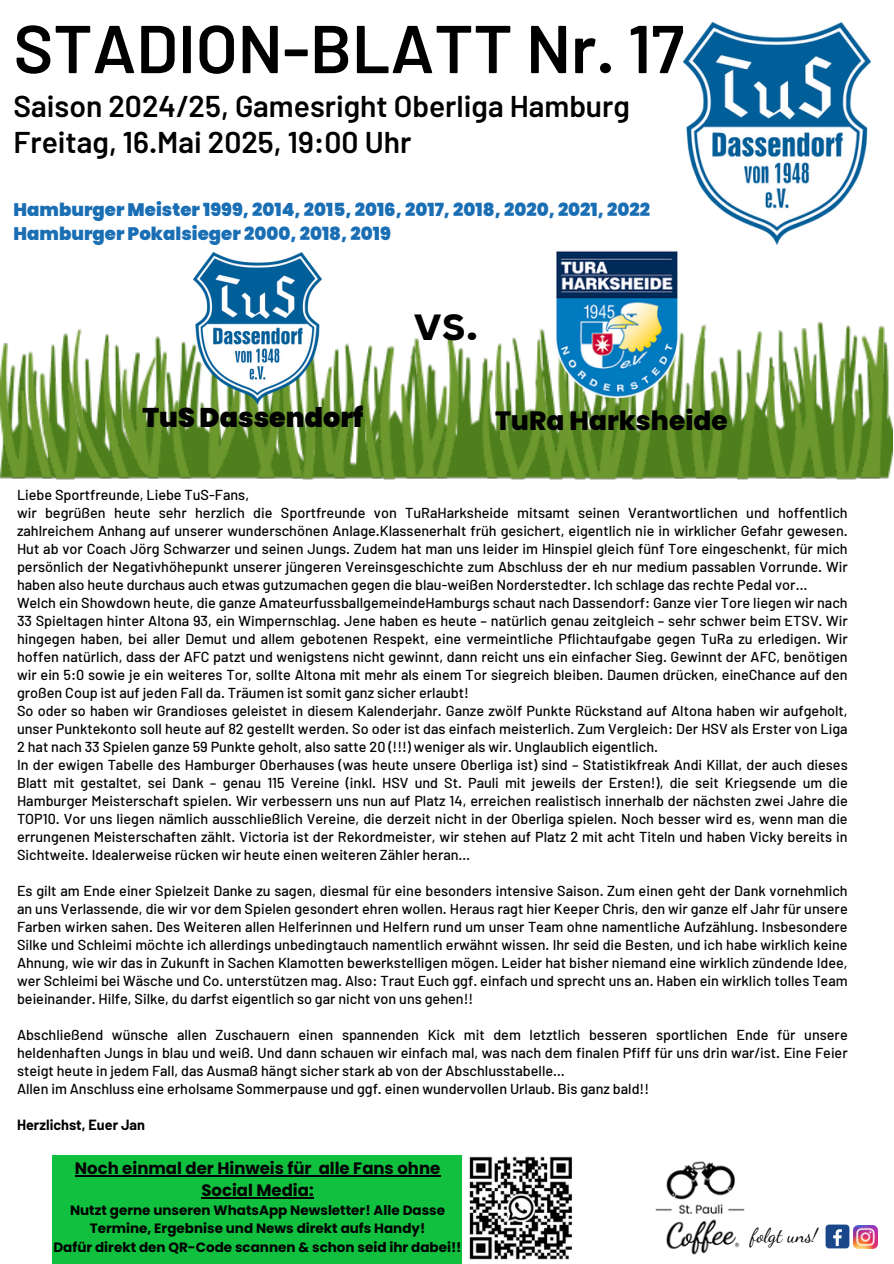
<style>
.page{position:relative;width:894px;height:1264px;background:#fff}
.page>*{position:absolute;margin:0;border:0;box-sizing:border-box;transform-origin:0 0}
.t1{font:600 67.5px "Barlow";color:#000}
.t2{font:700 48px "Canva Sans";color:#000}
.t3{font:600 30px/36px "Barlow";color:#000}
.t4{font:900 27px "Poppins";color:#000}
.t5{font:800 26.4px "Poppins";color:#000}
.t6{font:19.8px "Dancing Script";color:#000}
.t7{font:900 18.15px/23.7px "Poppins";color:#1a6eb4}
.t8{font:700 16.5px/22.5px "Poppins";color:#000;text-align:center}
.t9{font:500 14.4px/18px "Barlow";color:#000;text-align:justify}
.t10{font:700 14.4px "Barlow";color:#000}
.t11{font:700 13.5px/18px "Poppins";color:#000;text-align:center}
</style>
<div class="page">
<img style="left:50px;top:321px;width:841px;height:157px">
<img style="left:209px;top:404px;width:31px;height:74px">
<img style="left:323px;top:366px;width:30px;height:112px">
<img style="left:482px;top:370px;width:13px;height:108px">
<img style="left:39px;top:372px;width:39px;height:107px">
<img style="left:173px;top:400px;width:19px;height:78px">
<img style="left:665px;top:397px;width:19px;height:81px">
<img style="left:690px;top:324px;width:31px;height:154px">
<img style="left:363px;top:379px;width:17px;height:99px">
<img style="left:249px;top:404px;width:32px;height:74px">
<img style="left:72px;top:328px;width:41px;height:150px">
<img style="left:380px;top:345px;width:14px;height:134px">
<img style="left:586px;top:397px;width:45px;height:82px">
<img style="left:737px;top:331px;width:23px;height:148px">
<img style="left:767px;top:366px;width:19px;height:112px">
<img style="left:786px;top:328px;width:37px;height:150px">
<img style="left:833px;top:358px;width:28px;height:121px">
<img style="left:858px;top:325px;width:26px;height:153px">
<img style="left:401px;top:337px;width:34px;height:141px">
<img style="left:435px;top:333px;width:23px;height:145px">
<img style="left:129px;top:351px;width:39px;height:127px">
<img style="left:102px;top:339px;width:27px;height:139px">
<img style="left:282px;top:404px;width:34px;height:75px">
<img style="left:632px;top:397px;width:21px;height:82px">
<img style="left:495px;top:336px;width:91px;height:143px">
<img style="left:0;top:343px;width:27px;height:135px">
<img style="left:27px;top:351px;width:26px;height:127px">
<img style="left:825px;top:1224px;width:31px;height:25px">
<img style="left:655px;top:1161px;width:90px;height:94px">
<img style="left:853px;top:1225px;width:24px;height:23px">
<img style="left:193px;top:252px;width:128px;height:152px">
<img style="left:683px;top:23px;width:187px;height:221px">
<img style="left:469px;top:1156px;width:103px;height:104px">
<div style="left:53px;top:1155px;width:409px;height:108px;background:#10c03e"></div>
<img style="left:548px;top:251px;width:137px;height:146px">
<hr style="left:75px;top:1174px;width:236px;height:1px;background:#000">
<hr style="left:318px;top:1174px;width:122px;height:1px;background:#000">
<hr style="left:201px;top:1197px;width:112px;height:1px;background:#000">
<p class="t1" style="left:14px;top:6px;width:672px">STADION-BLATT Nr. 17</p>
<p class="t3" style="left:14px;top:87px;width:617px">Saison 2024/25, Gamesright Oberliga Hamburg<br>Freitag, 16.Mai 2025, 19:00 Uhr</p>
<p class="t7" style="left:14px;top:198px;width:637px">Hamburger Meister 1999, 2014, 2015, 2016, 2017, 2018, 2020, 2021, 2022<br>Hamburger Pokalsieger 2000, 2018, 2019</p>
<p class="t2" style="left:414px;top:289px;width:66px">vs.</p>
<p class="t4" style="left:143px;top:399px;width:222px">TuS Dassendorf</p>
<p class="t5" style="left:495px;top:402px;width:234px">TuRa Harksheide</p>
<p class="t9" style="left:17px;top:485px;width:233px">Liebe Sportfreunde, Liebe TuS-Fans,</p>
<p class="t9" style="left:17px;top:503px;width:832px">wir begrüßen heute sehr herzlich die Sportfreunde von TuRaHarksheide mitsamt seinen Verantwortlichen und hoffentlich zahlreichem Anhang auf unserer wunderschönen Anlage.Klassenerhalt früh gesichert, eigentlich nie in wirklicher Gefahr gewesen.<br>Hut ab vor Coach Jörg Schwarzer und seinen Jungs. Zudem hat man uns leider im Hinspiel gleich fünf Tore eingeschenkt, für mich persönlich der Negativhöhepunkt unserer jüngeren Vereinsgeschichte zum Abschluss der eh nur medium passablen Vorrunde. Wir haben also heute durchaus auch etwas gutzumachen gegen die blau-weißen Norderstedter. Ich schlage das rechte Pedal vor…</p>
<p class="t9" style="left:17px;top:593px;width:832px">Welch ein Showdown heute, die ganze AmateurfussballgemeindeHamburgs schaut nach Dassendorf: Ganze vier Tore liegen wir nach 33 Spieltagen hinter Altona 93, ein Wimpernschlag. Jene haben es heute – natürlich genau zeitgleich – sehr schwer beim ETSV. Wir hingegen haben, bei aller Demut und allem gebotenen Respekt, eine vermeintliche Pflichtaufgabe gegen TuRa zu erledigen. Wir hoffen natürlich, dass der AFC patzt und wenigstens nicht gewinnt, dann reicht uns ein einfacher Sieg. Gewinnt der AFC, benötigen wir ein 5:0 sowie je ein weiteres Tor, sollte Altona mit mehr als einem Tor siegreich bleiben. Daumen drücken, eineChance auf den großen Coup ist auf jeden Fall da. Träumen ist somit ganz sicher erlaubt!</p>
<p class="t9" style="left:17px;top:701px;width:832px">So oder so haben wir Grandioses geleistet in diesem Kalenderjahr. Ganze zwölf Punkte Rückstand auf Altona haben wir aufgeholt, unser Punktekonto soll heute auf 82 gestellt werden. So oder ist das einfach meisterlich. Zum Vergleich: Der HSV als Erster von Liga 2 hat nach 33 Spielen ganze 59 Punkte geholt, also satte 20 (!!!) weniger als wir. Unglaublich eigentlich.</p>
<p class="t9" style="left:17px;top:755px;width:832px">In der ewigen Tabelle des Hamburger Oberhauses (was heute unsere Oberliga ist) sind – Statistikfreak Andi Killat, der auch dieses Blatt mit gestaltet, sei Dank – genau 115 Vereine (inkl. HSV und St. Pauli mit jeweils der Ersten!), die seit Kriegsende um die Hamburger Meisterschaft spielen. Wir verbessern uns nun auf Platz 14, erreichen realistisch innerhalb der nächsten zwei Jahre die TOP10. Vor uns liegen nämlich ausschließlich Vereine, die derzeit nicht in der Oberliga spielen. Noch besser wird es, wenn man die errungenen Meisterschaften zählt. Victoria ist der Rekordmeister, wir stehen auf Platz 2 mit acht Titeln und haben Vicky bereits in Sichtweite. Idealerweise rücken wir heute einen weiteren Zähler heran…</p>
<p class="t9" style="left:17px;top:881px;width:832px">Es gilt am Ende einer Spielzeit Danke zu sagen, diesmal für eine besonders intensive Saison. Zum einen geht der Dank vornehmlich an uns Verlassende, die wir vor dem Spielen gesondert ehren wollen. Heraus ragt hier Keeper Chris, den wir ganze elf Jahr für unsere Farben wirken sahen. Des Weiteren allen Helferinnen und Helfern rund um unser Team ohne namentliche Aufzählung. Insbesondere Silke und Schleimi möchte ich allerdings unbedingtauch namentlich erwähnt wissen. Ihr seid die Besten, und ich habe wirklich keine Ahnung, wie wir das in Zukunft in Sachen Klamotten bewerkstelligen mögen. Leider hat bisher niemand eine wirklich zündende Idee, wer Schleimi bei Wäsche und Co. unterstützen mag. Also: Traut Euch ggf. einfach und sprecht uns an. Haben ein wirklich tolles Team beieinander. Hilfe, Silke, du darfst eigentlich so gar nicht von uns gehen!!</p>
<p class="t9" style="left:17px;top:1025px;width:832px">Abschließend wünsche allen Zuschauern einen spannenden Kick mit dem letztlich besseren sportlichen Ende für unsere heldenhaften Jungs in blau und weiß. Und dann schauen wir einfach mal, was nach dem finalen Pfiff für uns drin war/ist. Eine Feier steigt heute in jedem Fall, das Ausmaß hängt sicher stark ab von der Abschlusstabelle…</p>
<p class="t9" style="left:17px;top:1079px;width:633px">Allen im Anschluss eine erholsame Sommerpause und ggf. einen wundervollen Urlaub. Bis ganz bald!!</p>
<p class="t10" style="left:17px;top:1115px;width:129px">Herzlichst, Euer Jan</p>
<p class="t8" style="left:75px;top:1156px;width:367px">Noch einmal der Hinweis für alle Fans ohne<br>Social Media:</p>
<h5 class="t11" style="left:70px;top:1201px;width:376px">Nutzt gerne unseren WhatsApp Newsletter! Alle Dasse<br>Termine, Ergebnise und News direkt aufs Handy!</h5>
<p class="t11" style="left:53px;top:1237px;width:409px">Dafür direkt den QR-Code scannen &amp; schon seid ihr dabei!!</p>
<p class="t6" style="left:750px;top:1223px;width:68px">folgt uns!</p>
</div>
